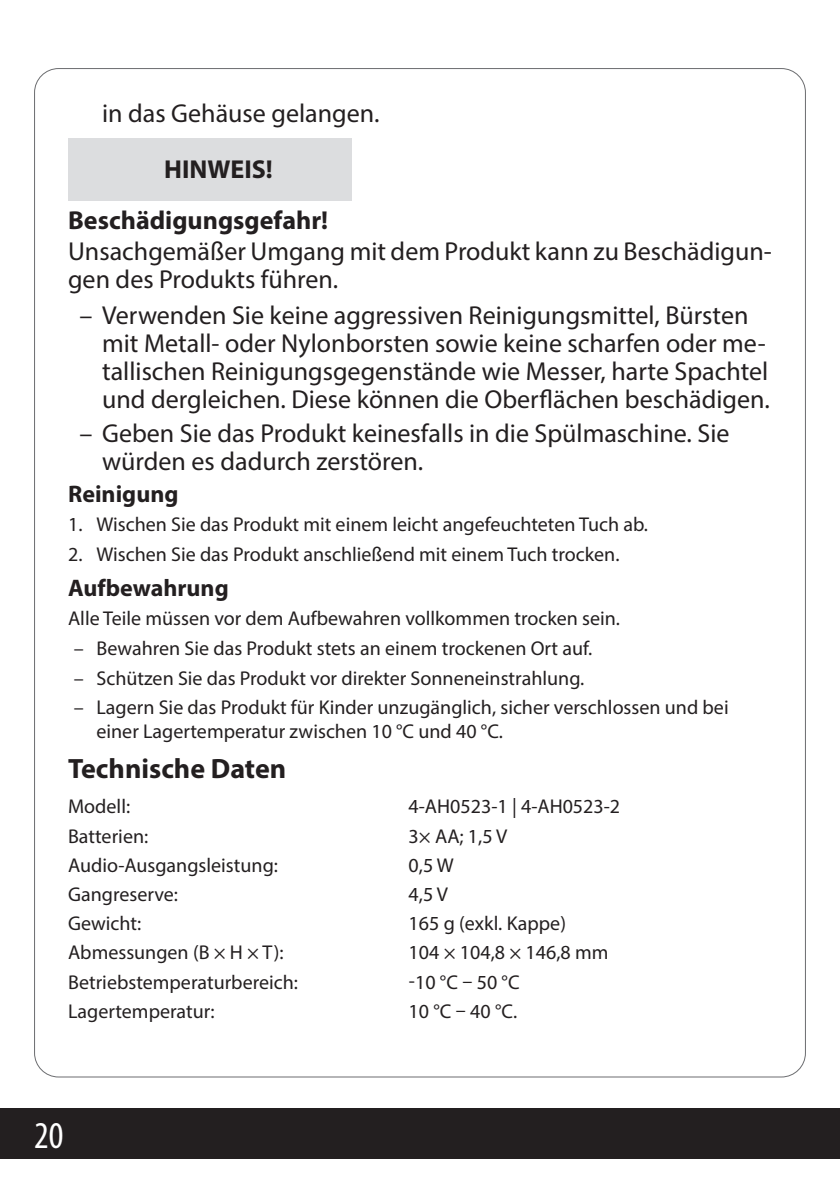
<style>
.page{position:relative;width:840px;height:1191px;background:#fff}
.page>*{position:absolute;margin:0;border:0;box-sizing:border-box;transform-origin:0 0}
.t1{font:condensed 38px "Myriad Pro";color:#fff}
.t2{font:700 28px "Myriad Pro";color:#231f20}
.t3{font:26px/28px "Myriad Pro";color:#231f20}
.t4{font:700 26px/51px "Myriad Pro";color:#231f20}
.t5{font:700 24px "Myriad Pro";color:#231f20}
.t6{font:20px/24px "Myriad Pro";color:#231f20}
</style>
<div class="page">
<div style="left:0;top:1108px;width:839px;height:51px;background:#231f20"></div>
<hr style="left:839px;top:1108px;width:1px;height:51px;background:#231f20">
<div style="left:68px;top:138px;width:283px;height:62px;background:#dcdddf"></div>
<h3 class="t3" style="left:102px;top:98px;width:279px">in das Gehäuse gelangen.</h3>
<h3 class="t4" style="left:68px;top:143px;width:261px;text-indent:96px">HINWEIS!<br>Beschädigungsgefahr!</h3>
<h3 class="t3" style="left:68px;top:237px;width:705px">Unsachgemäßer Umgang mit dem Produkt kann zu Beschädigun&shy;gen des Produkts führen.</h3>
<p class="t3" style="left:102px;top:301px;width:668px;text-indent:-23px">– Verwenden Sie keine aggressiven Reinigungsmittel, Bürsten mit Metall- oder Nylonborsten sowie keine scharfen oder me&shy;tallischen Reinigungsgegenstände wie Messer, harte Spachtel und dergleichen. Diese können die Oberflächen beschädigen.</p>
<h3 class="t3" style="left:102px;top:419px;width:628px;text-indent:-23px">– Geben Sie das Produkt keinesfalls in die Spülmaschine. Sie würden es dadurch zerstören.</h3>
<p class="t5" style="left:68px;top:478px;width:112px">Reinigung</p>
<p class="t6" style="left:68px;top:512px;width:581px">1. Wischen Sie das Produkt mit einem leicht angefeuchteten Tuch ab.</p>
<p class="t6" style="left:68px;top:542px;width:552px">2. Wischen Sie das Produkt anschließend mit einem Tuch trocken.</p>
<p class="t5" style="left:68px;top:572px;width:162px">Aufbewahrung</p>
<p class="t6" style="left:68px;top:606px;width:553px">Alle Teile müssen vor dem Aufbewahren vollkommen trocken sein.</p>
<p class="t6" style="left:74px;top:636px;width:520px">– Bewahren Sie das Produkt stets an einem trockenen Ort auf.</p>
<p class="t6" style="left:74px;top:665px;width:512px">– Schützen Sie das Produkt vor direkter Sonneneinstrahlung.</p>
<p class="t6" style="left:96px;top:695px;width:633px;text-indent:-23px">– Lagern Sie das Produkt für Kinder unzugänglich, sicher verschlossen und bei einer Lagertemperatur zwischen 10 °C und 40 °C.</p>
<h2 class="t2" style="left:68px;top:750px;width:219px">Technische Daten</h2>
<p class="t6" style="left:68px;top:794px;width:64px">Modell:</p>
<p class="t6" style="left:408px;top:794px;width:213px">4-AH0523-1 | 4-AH0523-2</p>
<p class="t6" style="left:68px;top:823px;width:82px">Batterien:</p>
<p class="t6" style="left:408px;top:823px;width:100px">3× AA; 1,5 V</p>
<p class="t6" style="left:68px;top:852px;width:211px">Audio-Ausgangsleistung:</p>
<p class="t6" style="left:408px;top:852px;width:47px">0,5 W</p>
<p class="t6" style="left:68px;top:882px;width:111px">Gangreserve:</p>
<p class="t6" style="left:408px;top:882px;width:41px">4,5 V</p>
<p class="t6" style="left:68px;top:911px;width:75px">Gewicht:</p>
<p class="t6" style="left:408px;top:911px;width:159px">165 g (exkl. Kappe)</p>
<p class="t6" style="left:68px;top:940px;width:217px">Abmessungen (B × H × T):</p>
<p class="t6" style="left:408px;top:940px;width:201px">104 × 104,8 × 146,8 mm</p>
<p class="t6" style="left:68px;top:969px;width:231px">Betriebstemperaturbereich:</p>
<p class="t6" style="left:408px;top:969px;width:112px">-10 °C – 50 °C</p>
<p class="t6" style="left:68px;top:998px;width:148px">Lagertemperatur:</p>
<p class="t6" style="left:408px;top:998px;width:110px">10 °C – 40 °C.</p>
<h1 class="t1" style="left:34px;top:1112px;width:31px">20</h1>
</div>
